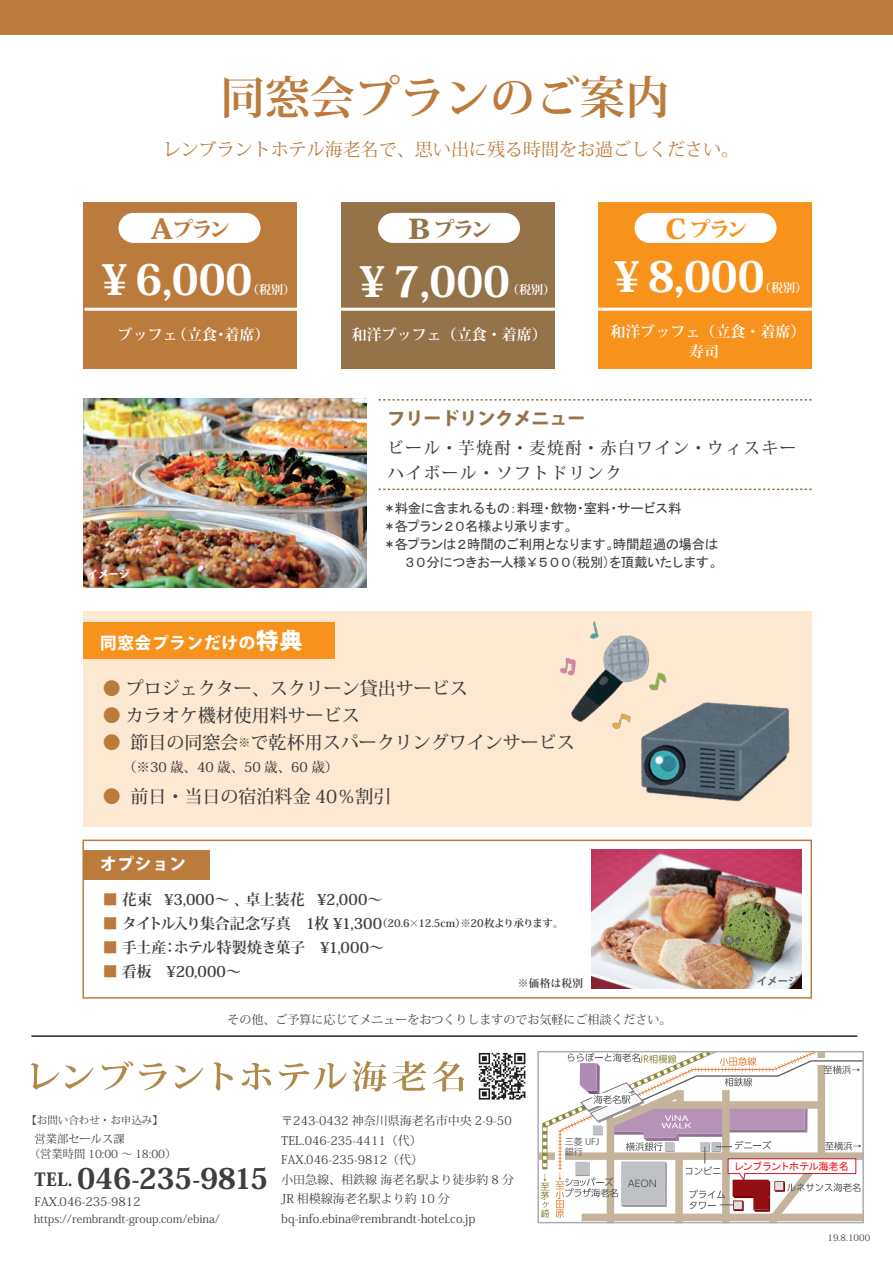
<style>
.page{position:relative;width:893px;height:1263px;background:#fff}
.page>*{position:absolute;margin:0;border:0;box-sizing:border-box;transform-origin:0 0}
.t1{font:700 45px "Koz Min Pro";color:#bb7b3c}
.t2{font:800 42px "Koz Min Pro";color:#fff}
.t3{font:800 28.5px "Koz Min Pro";letter-spacing:-.02em;color:#3e3e3f}
.t4{font:800 21px "Koz Min Pro";color:#bb7b3c}
.t5{font:800 21px "Koz Min Pro";color:#957247}
.t6{font:800 21px "Koz Min Pro";color:#f7931d}
.t7{font:500 18px "Koz Min Pro";color:#3e3e3f}
.t8{font:18px "Koz Min Pro";color:#bb7b3c}
.t9{font:800 18px "Koz Go Pro";color:#957247}
.t10{font:500 16.5px/24px "Koz Min Pro";letter-spacing:.1em;color:#3e3e3f}
.t11{font:800 16.5px "Koz Go Pro";letter-spacing:.05em;color:#fff}
.t12{font:700 15px "Koz Min Pro";letter-spacing:.01em;color:#3e3e3f}
.t13{font:700 15px/19.5px "Koz Min Pro";color:#fff;text-align:center}
.t14{font:13.5px "MS Gothic";letter-spacing:-.045em;color:#3e3e3f}
.t15{font:13.5px "MS Gothic";letter-spacing:-.07em;color:#3e3e3f}
.t16{font:13.5px "MS Gothic";letter-spacing:-.04em;color:#3e3e3f}
.t17{font:500 13.5px "Koz Min Pro";color:#3e3e3f}
.t18{font:13.5px "MS Gothic";letter-spacing:-.11em;color:#3e3e3f}
.t19{font:12px/19.5px "Koz Min Pro";color:#3e3e3f}
.t20{font:700 12px "Koz Min Pro";color:#fff}
.t21{font:11.25px/15px "Koz Min Pro";color:#3e3e3f}
.t22{font:700 10.5px "Koz Min Pro";letter-spacing:-.025em;color:#3e3e3f}
.t23{font:10.5px "Koz Min Pro";color:#3e3e3f}
.t24{font:10.5px "MS Gothic";letter-spacing:-.105em;color:#ee1d23}
.t25{font:700 10.5px "Koz Min Pro";letter-spacing:.005em;color:#3e3e3f}
.t26{font:700 10.5px "Koz Go Pro";color:#fff}
.t27{font:700 10.5px "Koz Go Pro";color:#636366}
.t28{font:9px "Koz Min Pro";color:#3e3e3f}
.t29{font:9px/10.5px "Koz Go Pro";color:#595a5c}
.s1{font-size:27px}
.s2{font-size:22.5px}
.s3{color:#bb7b3c}
.s4{font-size:12px}
.s5{font-size:15px;color:#bb7b3c}
.s6{font-size:15px}
.s7{font-size:18px}
</style>
<div class="page">
<img style="left:83px;top:398px;width:284px;height:189px">
<div style="left:83px;top:850px;width:127px;height:29px;background:#bb7b3c"></div>
<div style="left:83px;top:611px;width:728px;height:215px;background:#fde9d2"></div>
<div style="left:83px;top:622px;width:251px;height:37px;background:#f7931d"></div>
<img style="left:591px;top:849px;width:210px;height:139px">
<div style="left:83px;top:202px;width:214px;height:166px;background:#bb7b3c"></div>
<div style="left:342px;top:202px;width:213px;height:166px;background:#957247"></div>
<div style="left:598px;top:202px;width:214px;height:166px;background:#f7931d"></div>
<hr style="left:85px;top:308px;width:728px;height:3px;background:#fff">
<svg style="left:379px;top:399px;width:433px;height:2px"></svg>
<svg style="left:379px;top:489px;width:433px;height:1px"></svg>
<div style="left:0;top:0;width:893px;height:34px;background:#bb7b3c"></div>
<div style="left:118px;top:213px;width:142px;height:30px;background:#fff;border-radius:15px"></div>
<div style="left:378px;top:213px;width:142px;height:30px;background:#fff;border-radius:15px"></div>
<div style="left:634px;top:213px;width:143px;height:30px;background:#fff;border-radius:15px"></div>
<img style="left:560px;top:621px;width:107px;height:108px">
<img style="left:638px;top:687px;width:152px;height:115px">
<div style="left:82px;top:839px;width:730px;height:159px;border:2px solid #bb7b3c"></div>
<hr style="left:32px;top:1036px;width:825px;height:1px;background:#231f20">
<svg style="left:540px;top:1050px;width:324px;height:174px"></svg>
<svg style="left:31px;top:1063px;width:28px;height:26px"></svg>
<svg style="left:65px;top:1065px;width:28px;height:24px"></svg>
<svg style="left:102px;top:1061px;width:31px;height:29px"></svg>
<svg style="left:139px;top:1063px;width:28px;height:27px"></svg>
<svg style="left:175px;top:1065px;width:28px;height:24px"></svg>
<svg style="left:213px;top:1062px;width:20px;height:28px"></svg>
<svg style="left:242px;top:1063px;width:29px;height:27px"></svg>
<svg style="left:279px;top:1061px;width:147px;height:30px"></svg>
<svg style="left:432px;top:1061px;width:32px;height:30px"></svg>
<svg style="left:479px;top:1053px;width:46px;height:46px"></svg>
<div style="left:700px;top:1044px;width:29px;height:7px;background:#fff"></div>
<h1 class="t1" style="left:220px;top:65px;width:452px">同窓会プランのご案内</h1>
<h3 class="t8" style="left:163px;top:137px;width:577px">レンブラントホテル海老名で、思い出に残る時間をお過ごしください。</h3>
<h3 class="t4" style="left:151px;top:213px;width:81px"><span class="s1">A</span>プラン</h3>
<h3 class="t5" style="left:408px;top:213px;width:85px"><span class="s1">B</span> プラン</h3>
<h3 class="t6" style="left:665px;top:213px;width:84px"><span class="s1">C</span> プラン</h3>
<h2 class="t2" style="left:606px;top:246px;width:160px">￥8,000</h2>
<h2 class="t2" style="left:93px;top:248px;width:160px">￥6,000</h2>
<p class="t13" style="left:118px;top:324px;width:153px">ブッフェ（立食・着席）</p>
<h2 class="t2" style="left:351px;top:251px;width:160px">￥7,000</h2>
<p class="t20" style="left:247px;top:281px;width:49px">（税別）</p>
<p class="t20" style="left:507px;top:281px;width:49px">（税別）</p>
<p class="t20" style="left:759px;top:279px;width:49px">（税別）</p>
<p class="t13" style="left:610px;top:321px;width:196px">和洋ブッフェ（立食・着席）寿司</p>
<p class="t13" style="left:352px;top:324px;width:196px">和洋ブッフェ（立食・着席）</p>
<p class="t26" style="left:88px;top:568px;width:43px">イメージ</p>
<h3 class="t11" style="left:100px;top:632px;width:204px">同窓会プランだけの<span class="s2">特典</span></h3>
<h3 class="t9" style="left:387px;top:407px;width:199px">フリードリンクメニュー</h3>
<h3 class="t10" style="left:387px;top:436px;width:410px">ビール・芋焼酎・麦焼酎・赤白ワイン・ウィスキーハイボール・ソフトドリンク</h3>
<p class="t16" style="left:383px;top:501px;width:300px">＊料金に含まれるもの：料理・飲物・室料・サービス料</p>
<p class="t18" style="left:383px;top:519px;width:197px">＊各プラン２０名様より承ります。</p>
<p class="t14" style="left:383px;top:537px;width:337px">＊各プランは２時間のご利用となります。時間超過の場合は</p>
<p class="t15" style="left:403px;top:555px;width:321px">３０分につきお一人様￥５００(税別)を頂戴いたします。</p>
<h3 class="t7" style="left:103px;top:676px;width:366px"><span class="s3">●</span> プロジェクター、スクリーン貸出サービス</h3>
<h3 class="t7" style="left:103px;top:703px;width:258px"><span class="s3">●</span> カラオケ機材使用料サービス</h3>
<h3 class="t7" style="left:103px;top:730px;width:473px"><span class="s3">●</span> 節目の同窓会<span class="s4">※</span>で乾杯用スパークリングワインサービス</h3>
<p class="t17" style="left:103px;top:758px;width:237px">　　（※30 歳、40 歳、50 歳、60 歳）</p>
<h3 class="t7" style="left:103px;top:784px;width:290px"><span class="s3">●</span> 前日・当日の宿泊料金 40％割引</h3>
<h3 class="t11" style="left:100px;top:853px;width:87px">オプション</h3>
<p class="t12" style="left:103px;top:888px;width:296px"><span class="s3">■</span> 花束 ¥3,000～ 、卓上装花 ¥2,000～　</p>
<p class="t22" style="left:103px;top:915px;width:462px"><span class="s5">■</span> <span class="s6">タイトル入り集合記念写真　1枚 ¥1,300</span>（20.6×12.5cm）※20枚より承ります。</p>
<p class="t12" style="left:103px;top:936px;width:283px"><span class="s3">■</span> 手土産：ホテル特製焼き菓子　¥1,000～</p>
<p class="t12" style="left:103px;top:960px;width:140px"><span class="s3">■</span> 看板　¥20,000～</p>
<p class="t25" style="left:518px;top:975px;width:67px">※価格は税別</p>
<p class="t27" style="left:757px;top:975px;width:44px">イメージ</p>
<p class="t19" style="left:227px;top:1009px;width:445px">その他、ご予算に応じてメニューをおつくりしますのでお気軽にご相談ください。</p>
<p class="t23" style="left:26px;top:1112px;width:138px">【お問い合わせ・お申込み】</p>
<p class="t21" style="left:29px;top:1131px;width:149px;text-indent:6px">営業部セールス課<br>（営業時間 10:00 ～ 18:00）</p>
<h3 class="t3" style="left:35px;top:1157px;width:235px"><span class="s7">TEL.</span> 046-235-9815</h3>
<p class="t19" style="left:35px;top:1192px;width:108px">FAX.046-235-9812</p>
<p class="t21" style="left:34px;top:1211px;width:188px">https://rembrandt-group.com/ebina/</p>
<p class="t19" style="left:281px;top:1110px;width:234px">〒243-0432 神奈川県海老名市中央 2-9-50<br>TEL.046-235-4411（代）　<br>FAX.046-235-9812（代）<br>小田急線、相鉄線 海老名駅より徒歩約 8 分<br>JR 相模線海老名駅より約 10 分bq-info.ebina@rembrandt-hotel.co.jp</p>
<p class="t29" style="left:565px;top:1136px;width:36px">三菱 UFJ銀行</p>
<p class="t24" style="left:734px;top:1161px;width:117px">レンブラントホテル海老名</p>
<p class="t28" style="left:828px;top:1231px;width:44px">19.8.1000</p>
</div>
